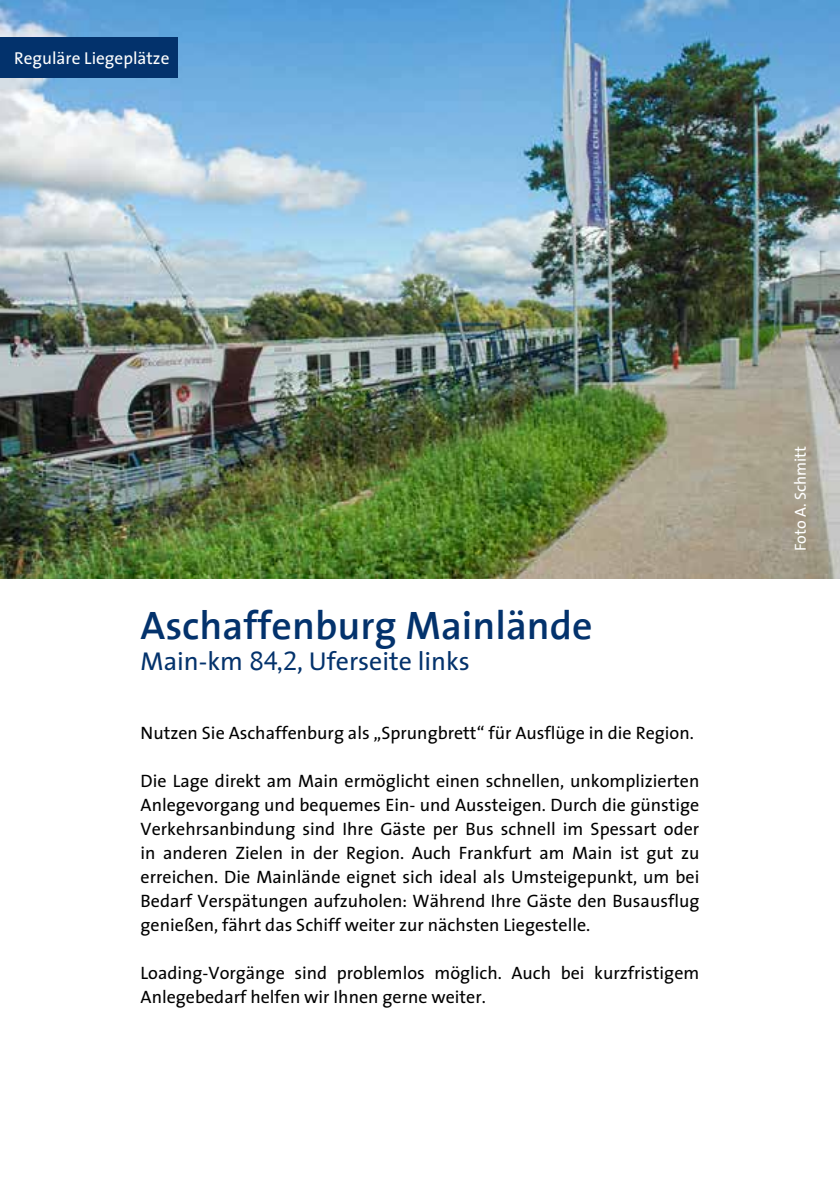
<style>
.page{position:relative;width:840px;height:1191px;background:#fff}
.page>*{position:absolute;margin:0;border:0;box-sizing:border-box;transform-origin:0 0}
.t1{font:600 40px "The Sans";color:#03326c}
.t2{font:26px "The Sans";color:#03326c}
.t3{font:18px/24px "The Sans";color:#000;text-align:justify}
.t4{font:17.2px "The Sans";color:#fff}
.t5{font:16px "The Sans";color:#fff}
.s1{font-family:"Expert Sans"}
</style>
<div class="page">
<img style="left:0;top:0;width:839px;height:578px">
<svg style="left:839px;top:0;width:1px;height:578px"></svg>
<div style="left:0;top:37px;width:177px;height:41px;background:#03326c"></div>
<p class="t4" style="left:14px;top:44px;width:157px">Reguläre Liegeplätze</p>
<h1 class="t1" style="left:140px;top:592px;width:453px">Aschaffenburg Mainlände</h1>
<h2 class="t2" style="left:140px;top:639px;width:330px">Main-km <span class="s1">84,2</span>, Uferseite links</h2>
<p class="t3" style="left:140px;top:720px;width:554px">Nutzen Sie Aschaffenburg als „Sprungbrett“ für Ausflüge in die Region.</p>
<p class="t3" style="left:140px;top:768px;width:560px">Die Lage direkt am Main ermöglicht einen schnellen, unkomplizierten Anlegevorgang und bequemes Ein- und Aussteigen. Durch die günstige Verkehrsanbindung sind Ihre Gäste per Bus schnell im Spessart oder in anderen Zielen in der Region. Auch Frankfurt am Main ist gut zu erreichen. Die Mainlände eignet sich ideal als Umsteigepunkt, um bei Bedarf Verspätungen aufzuholen: Während Ihre Gäste den Busausflug genießen, fährt das Schiff weiter zur nächsten Liegestelle.</p>
<p class="t3" style="left:140px;top:960px;width:560px">Loading-Vorgänge sind problemlos möglich. Auch bei kurzfristigem<br>Anlegebedarf helfen wir Ihnen gerne weiter.</p>
<p class="t5" style="left:786px;top:551px;width:107px;rotate:-90deg">Foto A. Schmitt</p>
</div>
